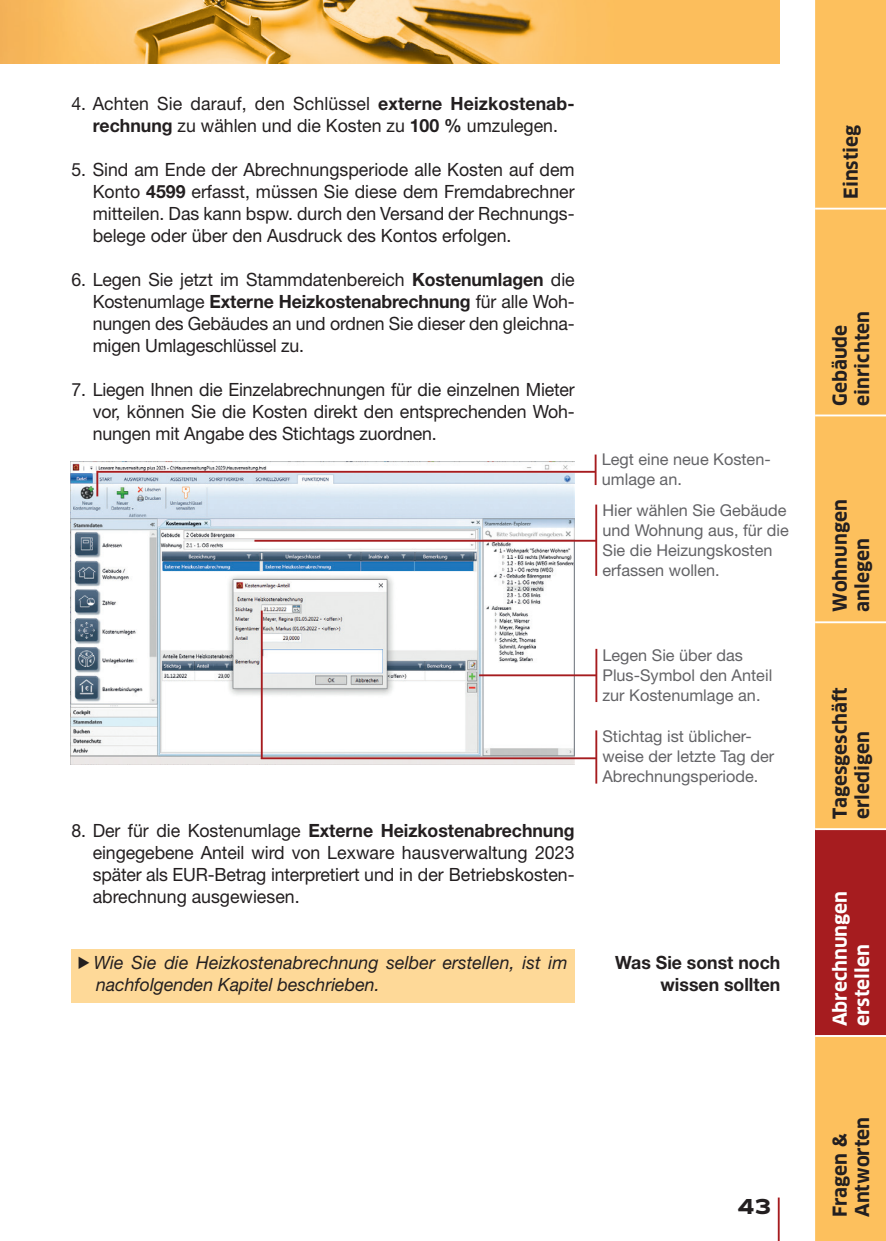
<style>
.page{position:relative;width:886px;height:1241px;background:#fff}
.page>*{position:absolute;margin:0;border:0;box-sizing:border-box;transform-origin:0 0}
.t1{font:700 20px "Clan Pro Extd";color:#231f20}
.t2{font:700 18.75px/22.5px "Clan Pro";color:#231f20}
.t3{font:700 18.75px/22.5px "Clan Pro";color:#fff}
.Copy_Aufzählung{font:18.25px/22px "Helvetica Neue LT Std";color:#231f20;text-align:justify}
.Copy_Kasten_Tab{font:italic 18.25px/22px "Helvetica Neue LT Std";letter-spacing:.005em;color:#231f20}
.Subline_rechts{font:700 18.25px/22px "Helvetica Neue LT Std";color:#231f20;text-align:right}
.Screen-Text_links{font:16.25px/20px "Helvetica Neue LT Std";color:#636366}
.s1{font-weight:700}
</style>
<div class="page">
<hr style="left:778px;top:1197px;width:2px;height:43px;background:#a61c1f">
<img style="left:0;top:0;width:780px;height:64px">
<div style="left:815px;top:0;width:71px;height:1240px;background:#fdc05d"></div>
<div style="left:815px;top:829px;width:71px;height:206px;background:#a61c1f"></div>
<hr style="left:815px;top:208px;width:71px;height:1px;background:#fff">
<hr style="left:815px;top:414px;width:71px;height:2px;background:#fff">
<hr style="left:815px;top:621px;width:71px;height:2px;background:#fff">
<hr style="left:815px;top:828px;width:71px;height:2px;background:#fff">
<hr style="left:815px;top:1034px;width:71px;height:2px;background:#fff">
<div style="left:71px;top:949px;width:504px;height:53px;background:#fed998"></div>
<img style="left:71px;top:461px;width:503px;height:303px">
<hr style="left:595px;top:504px;width:2px;height:71px;background:#a61c1f">
<hr style="left:254px;top:539px;width:342px;height:2px;background:#a61c1f">
<hr style="left:595px;top:648px;width:2px;height:54px;background:#a61c1f">
<hr style="left:479px;top:674px;width:117px;height:2px;background:#a61c1f">
<hr style="left:261px;top:610px;width:2px;height:148px;background:#a61c1f">
<hr style="left:595px;top:454px;width:1px;height:31px;background:#a61c1f">
<hr style="left:97px;top:471px;width:498px;height:1px;background:#a61c1f">
<hr style="left:96px;top:471px;width:2px;height:25px;background:#a61c1f">
<hr style="left:595px;top:730px;width:2px;height:53px;background:#a61c1f">
<hr style="left:261px;top:757px;width:335px;height:2px;background:#a61c1f">
<p class="Copy_Aufzählung" style="left:71px;top:92px;width:505px;text-align:center">4. Achten Sie darauf, den Schlüssel <span class="s1">externe Heizkostenab&shy;rechnung</span> zu wählen und die Kosten zu <span class="s1">100 %</span> umzulegen.</p>
<p class="Copy_Aufzählung" style="left:93px;top:158px;width:483px;text-indent:-21px">5. Sind am Ende der Abrechnungsperiode alle Kosten auf dem Konto <span class="s1">4599</span> erfasst, müssen Sie diese dem Fremdabrechner mitteilen. Das kann bspw. durch den Versand der Rechnungs&shy;belege oder über den Ausdruck des Kontos erfolgen.</p>
<p class="Copy_Aufzählung" style="left:93px;top:268px;width:483px;text-indent:-21px">6. Legen Sie jetzt im Stammdatenbereich <span class="s1">Kostenumlagen</span> die Kostenumlage <span class="s1">Externe Heizkostenabrechnung</span> für alle Woh&shy;nungen des Gebäudes an und ordnen Sie dieser den gleichna&shy;migen Umlageschlüssel zu.</p>
<p class="Copy_Aufzählung" style="left:93px;top:378px;width:483px;text-indent:-21px">7. Liegen Ihnen die Einzelabrechnungen für die einzelnen Mieter vor, können Sie die Kosten direkt den entsprechenden Woh&shy;nungen mit Angabe des Stichtags zuordnen.</p>
<p class="Screen-Text_links" style="left:602px;top:449px;width:170px">Legt eine neue Kosten&shy;umlage an.</p>
<p class="Screen-Text_links" style="left:602px;top:500px;width:188px">Hier wählen Sie Gebäude und Wohnung aus, für die<br>Sie die Heizungskosten erfassen wollen.</p>
<p class="Copy_Aufzählung" style="left:93px;top:818px;width:483px;text-indent:-21px">8. Der für die Kostenumlage <span class="s1">Externe Heizkostenabrechnung </span>eingegebene Anteil wird von Lexware hausverwaltung 2023 später als EUR-Betrag interpretiert und in der Betriebskosten&shy;abrechnung ausgewiesen.</p>
<p class="Copy_Kasten_Tab" style="left:96px;top:950px;width:473px;text-indent:-21px">◆Wie Sie die Heizkostenabrechnung selber erstellen, ist im nachfolgenden Kapitel beschrieben.</p>
<p class="Screen-Text_links" style="left:602px;top:644px;width:171px">Legen Sie über das<br>Plus-Symbol den Anteil zur Kostenumlage an.</p>
<p class="Screen-Text_links" style="left:602px;top:726px;width:173px">Stichtag ist üblicher&shy;weise der letzte Tag der<br>Abrechnungsperiode.</p>
<p class="Subline_rechts" style="left:615px;top:950px;width:167px">Was Sie sonst noch wissen sollten</p>
<p class="t1" style="left:737px;top:1194px;width:36px">43</p>
<p class="t2" style="left:840px;top:199px;width:76px;rotate:-90deg">Einstieg</p>
<p class="t2" style="left:829px;top:406px;width:96px;rotate:-90deg">Gebäude einrichten</p>
<p class="t2" style="left:829px;top:611px;width:114px;rotate:-90deg">Wohnungen anlegen</p>
<p class="t2" style="left:829px;top:819px;width:133px;rotate:-90deg">Tagesgeschäft erledigen</p>
<p class="t3" style="left:829px;top:1026px;width:137px;rotate:-90deg">Abrechnungen erstellen</p>
<p class="t2" style="left:829px;top:1216px;width:102px;rotate:-90deg">Fragen &amp;<br>Antworten</p>
</div>
